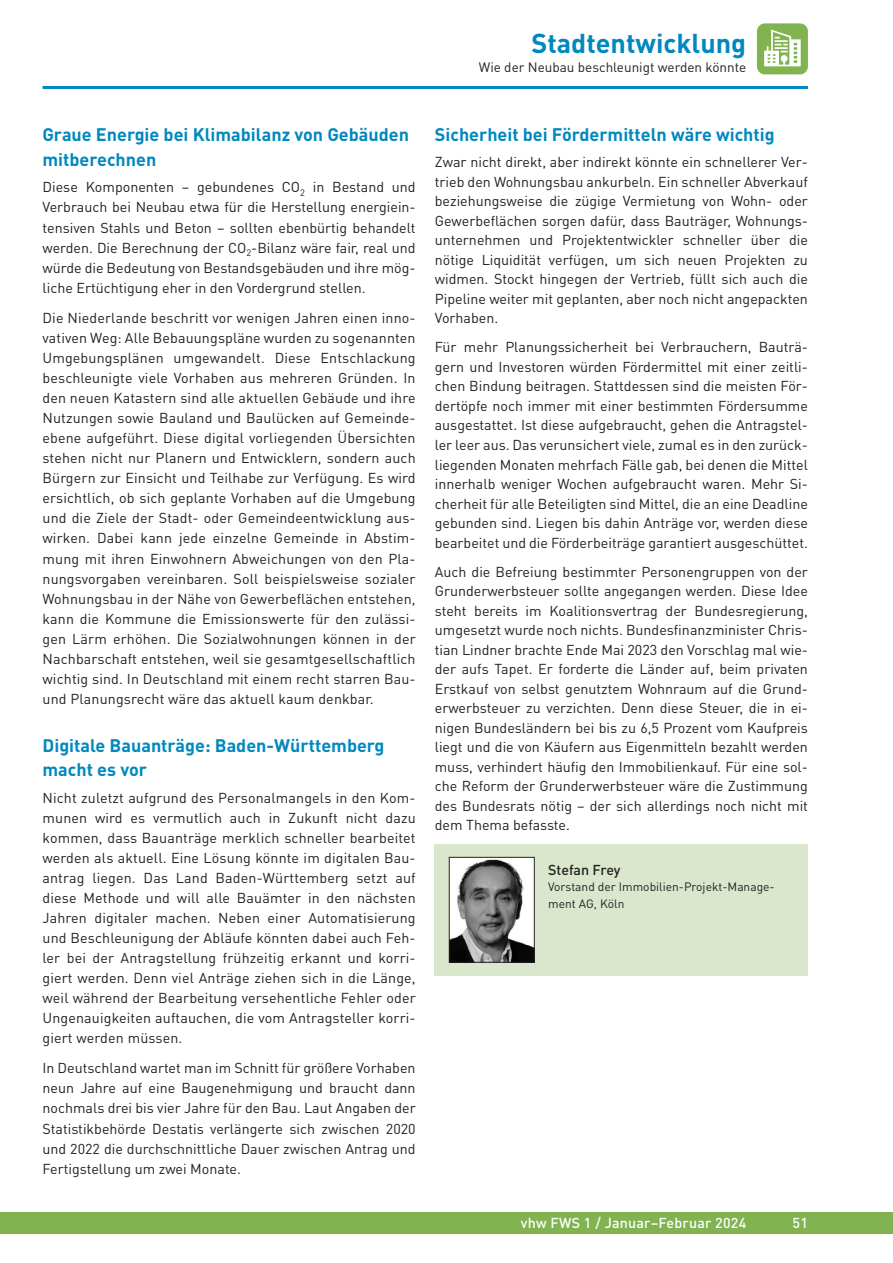
<style>
.page{position:relative;width:893px;height:1263px;background:#fff}
.page>*{position:absolute;margin:0;border:0;box-sizing:border-box;transform-origin:0 0}
.t1{font:700 27px "DIN Pro";color:#0088bf}
._02_Zwischenüberschrift{font:700 18px/24.6px "DIN Pro";color:#0088bf}
._01_Grundschrift{font:14.25px/20.1px "DIN Pro";color:#231f20;text-align:justify}
.t2{font:500 14.25px "DIN Pro";letter-spacing:.015em;color:#fff}
._01_Grundschrift-2{font:500 14.25px "DIN Pro";letter-spacing:-.005em;color:#231f20}
.t3{font:13.5px "DIN Pro";color:#231f20}
._01_Grundschrift-3{font:12px/16.5px "DIN Pro";color:#231f20}
</style>
<div class="page">
<div style="left:0;top:1212px;width:893px;height:21px;background:#81b450"></div>
<hr style="left:43px;top:86px;width:765px;height:3px;background:#0088bf">
<div style="left:757px;top:23px;width:51px;height:51px;background:#81b450;border-radius:8px"></div>
<svg style="left:764px;top:30px;width:37px;height:36px"></svg>
<div style="left:435px;top:845px;width:373px;height:131px;background:#dbe7cd"></div>
<img style="left:451px;top:859px;width:82px;height:102px">
<div style="left:449px;top:857px;width:86px;height:106px;border:1px solid #231f20"></div>
<p class="t1" style="left:531px;top:25px;width:216px">Stadtentwicklung</p>
<p class="t3" style="left:479px;top:58px;width:269px">Wie der Neubau beschleunigt werden könnte</p>
<p class="_02_Zwischenüberschrift" style="left:43px;top:122px;width:368px">Graue Energie bei Klimabilanz von Gebäuden mitberechnen</p>
<p class="_01_Grundschrift" style="left:43px;top:177px;width:375px">Diese Komponenten – gebundenes CO<sub>2</sub> in Bestand und Verbrauch bei Neubau etwa für die Herstellung energiein&shy;tensiven Stahls und Beton – sollten ebenbürtig behandelt werden. Die Berechnung der CO<sub>2</sub>-Bilanz wäre fair, real und würde die Bedeutung von Bestandsgebäuden und ihre mög&shy;liche Ertüchtigung eher in den Vordergrund stellen.</p>
<p class="_01_Grundschrift" style="left:43px;top:307px;width:375px">Die Niederlande beschritt vor wenigen Jahren einen inno&shy;vativen Weg: Alle Bebauungspläne wurden zu sogenannten Umgebungsplänen umgewandelt. Diese Entschlackung beschleunigte viele Vorhaben aus mehreren Gründen. In den neuen Katastern sind alle aktuellen Gebäude und ihre Nutzungen sowie Bauland und Baulücken auf Gemeinde&shy;ebene aufgeführt. Diese digital vorliegenden Übersichten stehen nicht nur Planern und Entwicklern, sondern auch Bürgern zur Einsicht und Teilhabe zur Verfügung. Es wird ersichtlich, ob sich geplante Vorhaben auf die Umgebung und die Ziele der Stadt- oder Gemeindeentwicklung aus&shy;wirken. Dabei kann jede einzelne Gemeinde in Abstim&shy;mung mit ihren Einwohnern Abweichungen von den Pla&shy;nungsvorgaben vereinbaren. Soll beispielsweise sozialer Wohnungsbau in der Nähe von Gewerbeflächen entstehen, kann die Kommune die Emissionswerte für den zulässi&shy;gen Lärm erhöhen. Die Sozialwohnungen können in der Nachbarschaft entstehen, weil sie gesamtgesellschaftlich wichtig sind. In Deutschland mit einem recht starren Bau&shy;und Planungsrecht wäre das aktuell kaum denkbar.</p>
<p class="_02_Zwischenüberschrift" style="left:43px;top:732px;width:344px">Digitale Bauanträge: Baden-Württemberg macht es vor</p>
<p class="_01_Grundschrift" style="left:43px;top:787px;width:375px">Nicht zuletzt aufgrund des Personalmangels in den Kom&shy;munen wird es vermutlich auch in Zukunft nicht dazu kommen, dass Bauanträge merklich schneller bearbeitet werden als aktuell. Eine Lösung könnte im digitalen Bau&shy;antrag liegen. Das Land Baden-Württemberg setzt auf diese Methode und will alle Bauämter in den nächsten Jahren digitaler machen. Neben einer Automatisierung und Beschleunigung der Abläufe könnten dabei auch Feh&shy;ler bei der Antragstellung frühzeitig erkannt und korri&shy;giert werden. Denn viel Anträge ziehen sich in die Länge, weil während der Bearbeitung versehentliche Fehler oder Ungenauigkeiten auftauchen, die vom Antragsteller korri&shy;giert werden müssen.</p>
<p class="_01_Grundschrift" style="left:43px;top:1057px;width:375px">In Deutschland wartet man im Schnitt für größere Vorhaben neun Jahre auf eine Baugenehmigung und braucht dann nochmals drei bis vier Jahre für den Bau. Laut Angaben der Statistikbehörde Destatis verlängerte sich zwischen 2020 und 2022 die durchschnittliche Dauer zwischen Antrag und Fertigstellung um zwei Monate.</p>
<p class="_02_Zwischenüberschrift" style="left:435px;top:122px;width:341px">Sicherheit bei Fördermitteln wäre wichtig</p>
<p class="_01_Grundschrift" style="left:435px;top:152px;width:375px;line-height:19.5px">Zwar nicht direkt, aber indirekt könnte ein schnellerer Ver&shy;trieb den Wohnungsbau ankurbeln. Ein schneller Abverkauf beziehungsweise die zügige Vermietung von Wohn- oder Gewerbeflächen sorgen dafür, dass Bauträger, Wohnungs&shy;unternehmen und Projektentwickler schneller über die nötige Liquidität verfügen, um sich neuen Projekten zu widmen. Stockt hingegen der Vertrieb, füllt sich auch die Pipeline weiter mit geplanten, aber noch nicht angepackten Vorhaben.</p>
<p class="_01_Grundschrift" style="left:435px;top:337px;width:375px;line-height:19.5px">Für mehr Planungssicherheit bei Verbrauchern, Bauträ&shy;gern und Investoren würden Fördermittel mit einer zeitli&shy;chen Bindung beitragen. Stattdessen sind die meisten För&shy;dertöpfe noch immer mit einer bestimmten Fördersumme ausgestattet. Ist diese aufgebraucht, gehen die Antragstel&shy;ler leer aus. Das verunsichert viele, zumal es in den zurück&shy;liegenden Monaten mehrfach Fälle gab, bei denen die Mittel innerhalb weniger Wochen aufgebraucht waren. Mehr Si&shy;cherheit für alle Beteiligten sind Mittel, die an eine Deadline gebunden sind. Liegen bis dahin Anträge vor, werden diese bearbeitet und die Förderbeiträge garantiert ausgeschüttet.</p>
<p class="_01_Grundschrift" style="left:435px;top:561px;width:375px;line-height:19.5px">Auch die Befreiung bestimmter Personengruppen von der Grunderwerbsteuer sollte angegangen werden. Diese Idee steht bereits im Koalitionsvertrag der Bundesregierung, umgesetzt wurde noch nichts. Bundesfinanzminister Chris&shy;tian Lindner brachte Ende Mai 2023 den Vorschlag mal wie&shy;der aufs Tapet. Er forderte die Länder auf, beim privaten Erstkauf von selbst genutztem Wohnraum auf die Grund&shy;erwerbsteuer zu verzichten. Denn diese Steuer, die in ei&shy;nigen Bundesländern bei bis zu 6,5 Prozent vom Kaufpreis liegt und die von Käufern aus Eigenmitteln bezahlt werden muss, verhindert häufig den Immobilienkauf. Für eine sol&shy;che Reform der Grunderwerbsteuer wäre die Zustimmung des Bundesrats nötig – der sich allerdings noch nicht mit dem Thema befasste.</p>
<p class="_01_Grundschrift-2" style="left:548px;top:860px;width:74px">Stefan Frey</p>
<p class="_01_Grundschrift-3" style="left:548px;top:878px;width:228px">Vorstand der Immobilien-Projekt-Manage&shy;ment AG, Köln</p>
<p class="t2" style="left:521px;top:1213px;width:227px">vhw FWS 1 / Januar–Februar 2024</p>
<p class="t2" style="left:792px;top:1213px;width:17px">51</p>
</div>
